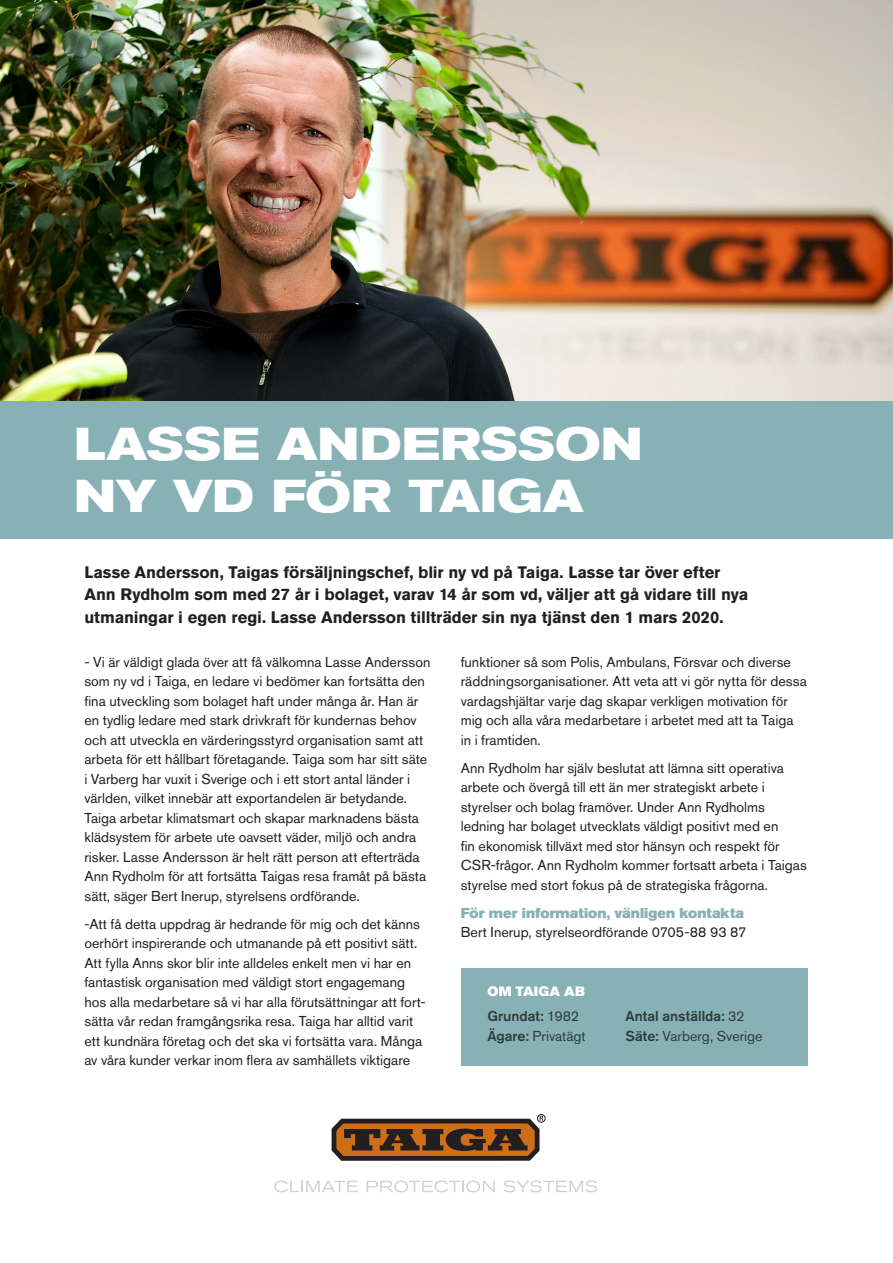
<style>
.page{position:relative;width:893px;height:1263px;background:#fff}
.page>*{position:absolute;margin:0;border:0;box-sizing:border-box;transform-origin:0 0}
.H1_-_neg{font:700 expanded 45.6px/52.2px "Akzidenz Grotesk BE";color:#fff}
.H1_-_neg-2{font:700 16.5px/22.5px "Akzidenz Grotesk BE";letter-spacing:-.005em;color:#231f20}
.t1{font:14.25px/19.5px "Akzidenz Grotesk BE";color:#231f20}
.t2{font:500 14.25px/19.5px "Akzidenz Grotesk BE";color:#231f20}
.t3{font:14.25px "Akzidenz Grotesk BE Super";color:#87b1b5}
.H1_-_neg-3{font:13.5px "Akzidenz Grotesk BE Super";letter-spacing:.015em;color:#fff}
.s1{font-weight:400}
</style>
<div class="page">
<svg style="left:274px;top:1180px;width:84px;height:12px"></svg>
<svg style="left:367px;top:1180px;width:128px;height:12px"></svg>
<svg style="left:504px;top:1180px;width:93px;height:12px"></svg>
<svg style="left:331px;top:1116px;width:212px;height:45px"></svg>
<div style="left:537px;top:1114px;width:8px;height:8px;border:1px solid #231f20;border-radius:50%"></div>
<img style="left:0;top:0;width:893px;height:402px">
<div style="left:0;top:402px;width:893px;height:137px;background:#87b1b5"></div>
<div style="left:461px;top:968px;width:346px;height:98px;background:#87b1b5"></div>
<p class="H1_-_neg" style="left:74px;top:419px;width:570px">LASSE ANDERSSON<br>NY VD FÖR TAIGA</p>
<p class="H1_-_neg-2" style="left:84px;top:561px;width:665px">Lasse Andersson, Taigas försäljningschef, blir ny vd på Taiga. Lasse tar över efter<br>Ann Rydholm som med 27 år i bolaget, varav 14 år som vd, väljer att gå vidare till nya utmaningar i egen regi. Lasse Andersson tillträder sin nya tjänst den 1 mars 2020.</p>
<p class="t1" style="left:84px;top:652px;width:348px">- Vi är väldigt glada över att få välkomna Lasse Andersson som ny vd i Taiga, en ledare vi bedömer kan fortsätta den fina utveckling som bolaget haft under många år. Han är en tydlig ledare med stark drivkraft för kundernas behov och att utveckla en värderingsstyrd organisation samt att arbeta för ett hållbart företagande. Taiga som har sitt säte i Varberg har vuxit i Sverige och i ett stort antal länder i världen, vilket innebär att exportandelen är betydande.<br>Taiga arbetar klimatsmart och skapar marknadens bästa klädsystem för arbete ute oavsett väder, miljö och andra risker. Lasse Andersson är helt rätt person att efterträda Ann Rydholm för att fortsätta Taigas resa framåt på bästa sätt, säger Bert Inerup, styrelsens ordförande.</p>
<p class="t1" style="left:84px;top:914px;width:343px">-Att få detta uppdrag är hedrande för mig och det känns oerhört inspirerande och utmanande på ett positivt sätt.<br>Att fylla Anns skor blir inte alldeles enkelt men vi har en fantastisk organisation med väldigt stort engagemang hos alla medarbetare så vi har alla förutsättningar att fort&shy;sätta vår redan framgångsrika resa. Taiga har alltid varit ett kundnära företag och det ska vi fortsätta vara. Många av våra kunder verkar inom flera av samhällets viktigare</p>
<p class="t1" style="left:461px;top:652px;width:348px">funktioner så som Polis, Ambulans, Försvar och diverse räddningsorganisationer. Att veta att vi gör nytta för dessa vardagshjältar varje dag skapar verkligen motivation för mig och alla våra medarbetare i arbetet med att ta Taiga in i framtiden.</p>
<p class="t1" style="left:461px;top:758px;width:348px">Ann Rydholm har själv beslutat att lämna sitt operativa arbete och övergå till ett än mer strategiskt arbete i styrelser och bolag framöver. Under Ann Rydholms ledning har bolaget utvecklats väldigt positivt med en<br>fin ekonomisk tillväxt med stor hänsyn och respekt för CSR-frågor. Ann Rydholm kommer fortsatt arbeta i Taigas styrelse med stort fokus på de strategiska frågorna.</p>
<p class="t3" style="left:461px;top:904px;width:285px">För mer information, vänligen kontakta</p>
<p class="t1" style="left:461px;top:922px;width:287px">Bert Inerup, styrelseordförande 0705-88 93 87</p>
<p class="H1_-_neg-3" style="left:487px;top:983px;width:99px">OM TAIGA AB</p>
<p class="t2" style="left:487px;top:1006px;width:100px">Grundat: <span class="s1">1982<br></span>Ägare: <span class="s1">Privatägt</span></p>
<p class="t2" style="left:626px;top:1006px;width:139px">Antal anställda: <span class="s1">32<br></span>Säte: <span class="s1">Varberg, Sverige</span></p>
</div>
